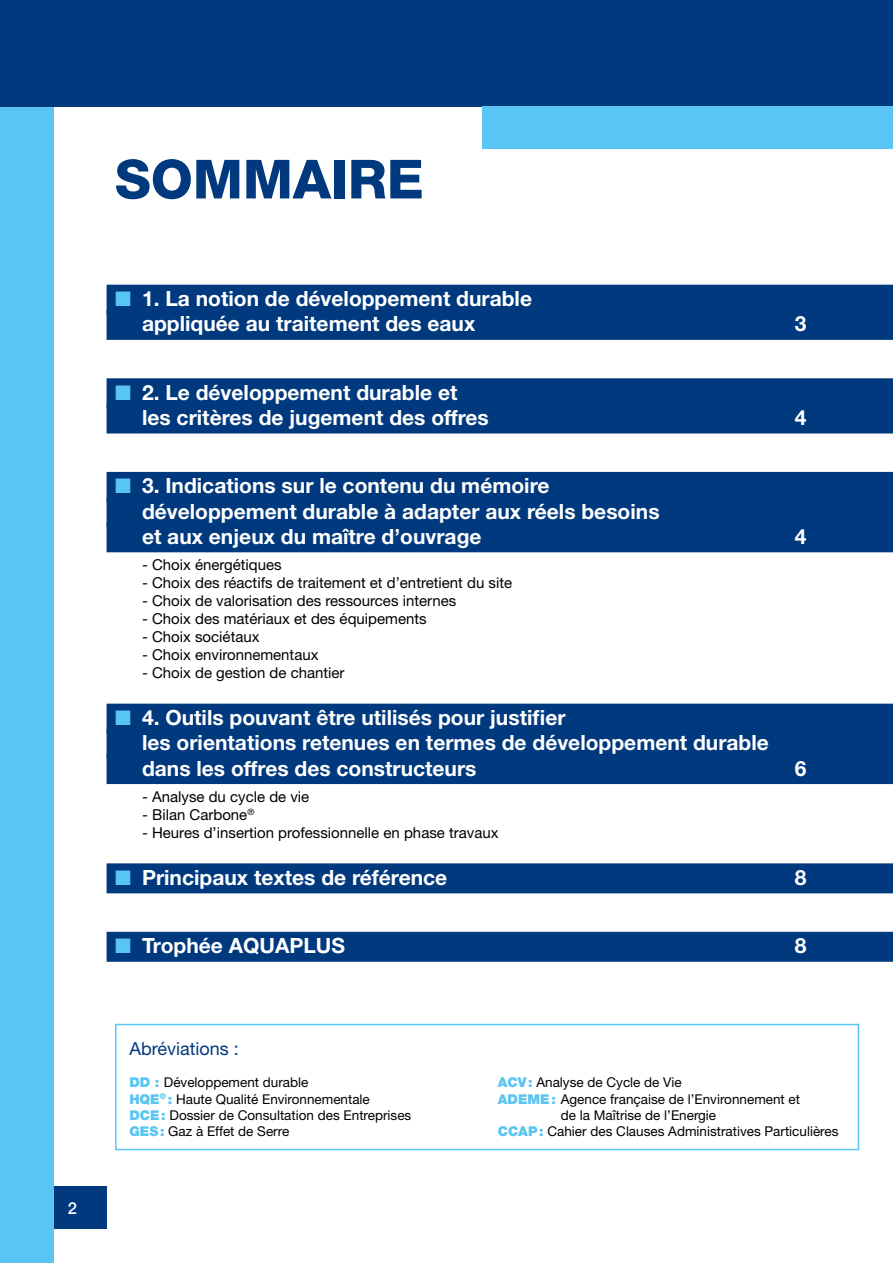
<style>
.page{position:relative;width:893px;height:1263px;background:#fff}
.page>*{position:absolute;margin:0;border:0;box-sizing:border-box;transform-origin:0 0}
.t1{font:800 54px "Helvetica Neue LT Std";color:#00397d}
.t2{font:700 21px/25.2px "Helvetica Neue LT Std";color:#fff}
.t3{font:18px "Helvetica Neue LT Std";color:#00397d}
.t4{font:500 16.5px "Helvetica Neue LT Std";color:#fff}
.t5{font:15px "Helvetica Neue LT Std";color:#000}
.t6{font:13.5px/16.2px "Helvetica Neue LT Std";color:#000}
.s1{color:#5ac5f2}
.s2{font-weight:900;color:#5ac5f2}
</style>
<div class="page">
<div style="left:0;top:1186px;width:106px;height:43px;background:#00397d"></div>
<div style="left:0;top:93px;width:53px;height:1170px;background:#5ac5f2"></div>
<div style="left:0;top:0;width:893px;height:106px;background:#00397d"></div>
<div style="left:483px;top:106px;width:410px;height:43px;background:#5ac5f2"></div>
<div style="left:107px;top:285px;width:786px;height:30px;background:#00397d"></div>
<div style="left:107px;top:310px;width:786px;height:30px;background:#00397d"></div>
<div style="left:107px;top:378px;width:786px;height:30px;background:#00397d"></div>
<div style="left:107px;top:403px;width:786px;height:30px;background:#00397d"></div>
<div style="left:107px;top:472px;width:786px;height:30px;background:#00397d"></div>
<div style="left:107px;top:497px;width:786px;height:30px;background:#00397d"></div>
<div style="left:107px;top:522px;width:786px;height:30px;background:#00397d"></div>
<div style="left:107px;top:704px;width:786px;height:30px;background:#00397d"></div>
<div style="left:107px;top:729px;width:786px;height:30px;background:#00397d"></div>
<div style="left:107px;top:754px;width:786px;height:30px;background:#00397d"></div>
<div style="left:107px;top:863px;width:786px;height:30px;background:#00397d"></div>
<div style="left:107px;top:932px;width:786px;height:30px;background:#00397d"></div>
<div style="left:115px;top:1024px;width:744px;height:126px;border:2px solid #5ac5f2"></div>
<p class="t4" style="left:68px;top:1198px;width:11px">2</p>
<h1 class="t1" style="left:115px;top:147px;width:311px">SOMMAIRE</h1>
<p class="t2" style="left:142px;top:286px;width:392px;text-indent:-27px"><span class="s1">■</span> 1. La notion de développement durable appliquée au traitement des eaux</p>
<p class="t2" style="left:142px;top:379px;width:348px;text-indent:-27px"><span class="s1">■</span> 2. Le développement durable et les critères de jugement des offres</p>
<p class="t2" style="left:142px;top:473px;width:519px;text-indent:-27px"><span class="s1">■</span> 3. Indications sur le contenu du mémoire développement durable à adapter aux réels besoins et aux enjeux du maître d’ouvrage</p>
<p class="t5" style="left:142px;top:556px;width:141px">- Choix énergétiques</p>
<p class="t5" style="left:142px;top:574px;width:372px">- Choix des réactifs de traitement et d’entretient du site</p>
<p class="t5" style="left:142px;top:592px;width:316px">- Choix de valorisation des ressources internes</p>
<p class="t5" style="left:142px;top:610px;width:286px">- Choix des matériaux et des équipements</p>
<p class="t5" style="left:142px;top:628px;width:119px">- Choix sociétaux</p>
<p class="t5" style="left:142px;top:646px;width:178px">- Choix environnementaux</p>
<p class="t5" style="left:142px;top:664px;width:204px">- Choix de gestion de chantier</p>
<p class="t2" style="left:142px;top:705px;width:628px;text-indent:-27px"><span class="s1">■</span> 4. Outils pouvant être utilisés pour justifier<br>les orientations retenues en termes de développement durable dans les offres des constructeurs</p>
<p class="t2" style="left:795px;top:311px;width:13px">3</p>
<p class="t2" style="left:795px;top:404px;width:13px">4</p>
<p class="t2" style="left:795px;top:523px;width:13px">4</p>
<p class="t2" style="left:795px;top:755px;width:13px">6</p>
<p class="t5" style="left:142px;top:788px;width:169px">- Analyse du cycle de vie</p>
<p class="t5" style="left:142px;top:806px;width:114px">- Bilan Carbone<sup>®</sup></p>
<p class="t5" style="left:142px;top:824px;width:358px">- Heures d’insertion professionnelle en phase travaux</p>
<p class="t2" style="left:115px;top:864px;width:334px"><span class="s1">■</span> Principaux textes de référence</p>
<p class="t2" style="left:795px;top:864px;width:13px">8</p>
<p class="t2" style="left:115px;top:933px;width:158px"><span class="s1">■</span> Trophée AQUAPLUS</p>
<p class="t2" style="left:795px;top:933px;width:13px">8</p>
<p class="t3" style="left:129px;top:1038px;width:111px">Abréviations :</p>
<p class="t6" style="left:129px;top:1074px;width:283px"><span class="s2">DD :</span> Développement durable<br><span class="s2">HQE</span><sup>®</sup> <span class="s2">:</span> Haute Qualité Environnementale<br><span class="s2">DCE:</span> Dossier de Consultation des Entreprises <span class="s2">GES:</span> Gaz à Effet de Serre</p>
<p class="t6" style="left:498px;top:1074px;width:185px"><span class="s2">ACV:</span> Analyse de Cycle de Vie</p>
<p class="t6" style="left:498px;top:1090px;width:304px"><span class="s2">ADEME:</span> Agence française de l’Environnement et</p>
<p class="t6" style="left:561px;top:1107px;width:157px">de la Maîtrise de l’Energie</p>
<p class="t6" style="left:498px;top:1123px;width:342px"><span class="s2">CCAP:</span> Cahier des Clauses Administratives Particulières</p>
</div>
